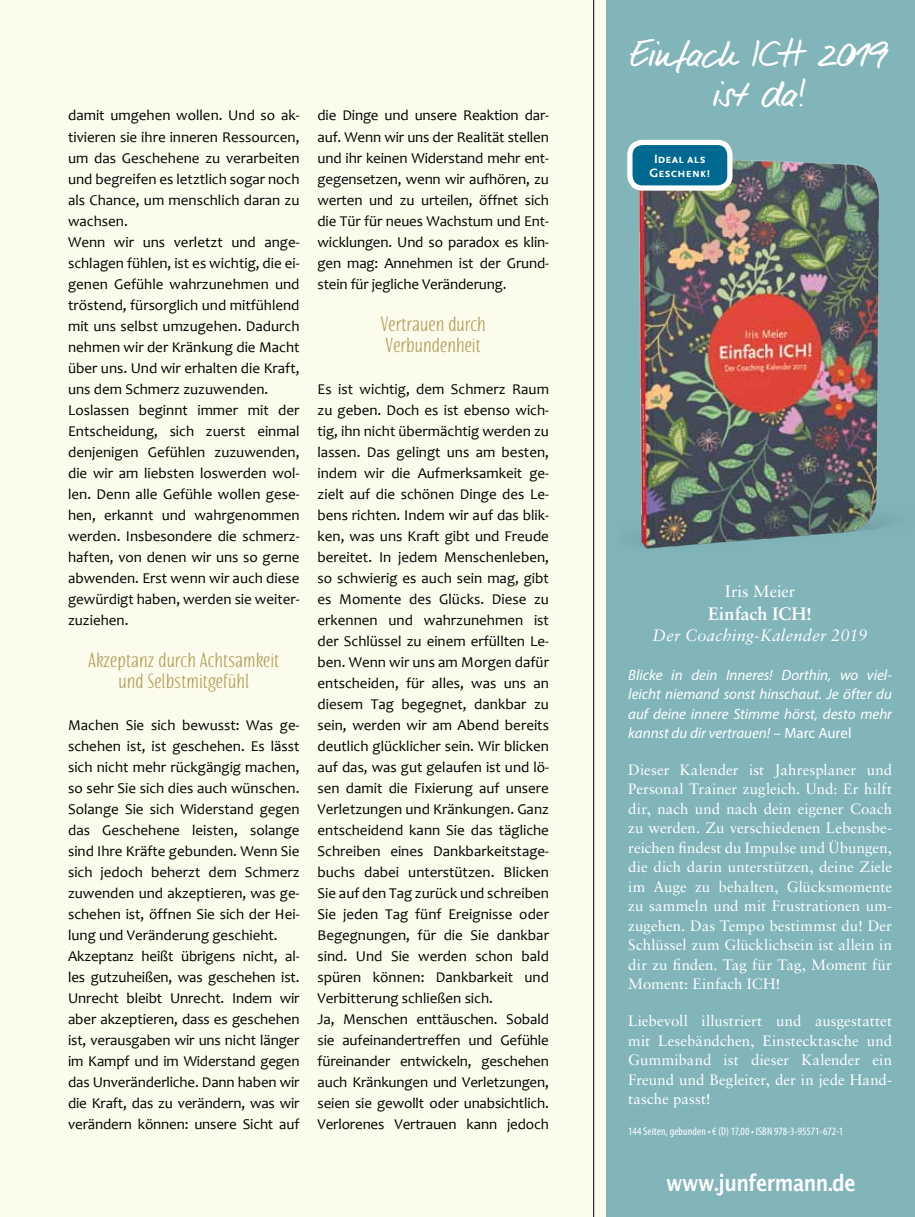
<style>
.page{position:relative;width:915px;height:1217px;background:#fff}
.page>*{position:absolute;margin:0;border:0;box-sizing:border-box;transform-origin:0 0}
.t1{font:37.5px/40.5px "WARSTEINER03";letter-spacing:-.01em;color:#fff;text-align:center}
.t2{font:600 22.5px "Lucida Sans";letter-spacing:-.025em;color:#fff;scale:.85 1}
.t3{font:700 18px/21px "Blend";color:#b9a061;text-align:center}
.t4{font:700 18px "Sabon";letter-spacing:.005em;color:#fff}
.t5{font:italic 16.5px "Sabon";letter-spacing:.01em;color:#fff}
.t6{font:16.5px "Sabon";color:#fff}
.t7{font:15px/21px "Candara";color:#000}
.t8{font:15px/19.5px "Sabon";letter-spacing:.005em;color:#fff;text-align:justify}
.t9{font:italic 15px/19.5px "Myriad Pro";color:#fff;text-align:justify}
.t10{font:700 12.6px/13.6px "Scala Sans Caps";letter-spacing:.005em;color:#fff;text-align:center}
.t11{font:condensed 11.25px "Myriad Pro";letter-spacing:.01em;color:#fff}
.s1{font-style:normal}
</style>
<div class="page">
<div style="left:0;top:0;width:914px;height:1216px;background:#fcfcec"></div>
<div style="left:606px;top:0;width:308px;height:1216px;background:#82b5ba"></div>
<img style="left:635px;top:139px;width:256px;height:410px">
<div style="left:629px;top:142px;width:100px;height:46px;background:#006991;border-radius:13px"></div>
<div style="left:627px;top:140px;width:105px;height:51px;border:5px solid #fff;border-radius:13px"></div>
<hr style="left:593px;top:0;width:1px;height:1216px;background:#000">
<p class="t7" style="left:68px;top:105px;width:233px">damit umgehen wollen. Und so ak&shy;tivieren sie ihre inneren Ressourcen, um das Geschehene zu verarbeiten und begreifen es letztlich sogar noch als Chance, um menschlich daran zu wachsen.<br>Wenn wir uns verletzt und ange&shy;schlagen fühlen, ist es wichtig, die ei&shy;genen Gefühle wahrzunehmen und tröstend, fürsorglich und mitfühlend mit uns selbst umzugehen. Dadurch nehmen wir der Kränkung die Macht über uns. Und wir erhalten die Kraft, uns dem Schmerz zuzuwenden.<br>Loslassen beginnt immer mit der<br>Entscheidung, sich zuerst einmal denjenigen Gefühlen zuzuwenden, die wir am liebsten loswerden wol&shy;len. Denn alle Gefühle wollen gese&shy;hen, erkannt und wahrgenommen werden. Insbesondere die schmerz&shy;haften, von denen wir uns so gerne abwenden. Erst wenn wir auch diese gewürdigt haben, werden sie weiter&shy;zuziehen.</p>
<p class="t3" style="left:88px;top:649px;width:193px">Akzeptanz durch Achtsamkeit und Selbstmitgefühl</p>
<p class="t7" style="left:68px;top:714px;width:233px">Machen Sie sich bewusst: Was ge&shy;schehen ist, ist geschehen. Es lässt sich nicht mehr rückgängig machen, so sehr Sie sich dies auch wünschen.<br>Solange Sie sich Widerstand gegen das Geschehene leisten, solange sind Ihre Kräfte gebunden. Wenn Sie sich jedoch beherzt dem Schmerz zuwenden und akzeptieren, was ge&shy;schehen ist, öffnen Sie sich der Hei&shy;lung und Veränderung geschieht.<br>Akzeptanz heißt übrigens nicht, al&shy;les gutzuheißen, was geschehen ist.<br>Unrecht bleibt Unrecht. Indem wir aber akzeptieren, dass es geschehen ist, verausgaben wir uns nicht länger im Kampf und im Widerstand gegen das Unveränderliche. Dann haben wir die Kraft, das zu verändern, was wir verändern können: unsere Sicht auf</p>
<p class="t7" style="left:317px;top:105px;width:233px;text-align:justify">die Dinge und unsere Reaktion dar&shy;auf. Wenn wir uns der Realität stellen und ihr keinen Widerstand mehr ent&shy;gegensetzen, wenn wir aufhören, zu werten und zu urteilen, öffnet sich die Tür für neues Wachstum und Ent&shy;wicklungen. Und so paradox es klin&shy;gen mag: Annehmen ist der Grund&shy;stein für jegliche Veränderung.</p>
<p class="t3" style="left:380px;top:313px;width:107px;text-align:left">Vertrauen durch<br>Verbundenheit</p>
<p class="t7" style="left:317px;top:378px;width:233px">Es ist wichtig, dem Schmerz Raum zu geben. Doch es ist ebenso wich&shy;tig, ihn nicht übermächtig werden zu lassen. Das gelingt uns am besten, indem wir die Aufmerksamkeit ge&shy;zielt auf die schönen Dinge des Le&shy;bens richten. Indem wir auf das blic&shy;ken, was uns Kraft gibt und Freude bereitet. In jedem Menschenleben, so schwierig es auch sein mag, gibt es Momente des Glücks. Diese zu erkennen und wahrzunehmen ist der Schlüssel zu einem erfüllten Le&shy;ben. Wenn wir uns am Morgen dafür entscheiden, für alles, was uns an diesem Tag begegnet, dankbar zu sein, werden wir am Abend bereits deutlich glücklicher sein. Wir blicken auf das, was gut gelaufen ist und lö&shy;sen damit die Fixierung auf unsere Verletzungen und Kränkungen. Ganz entscheidend kann Sie das tägliche Schreiben eines Dankbarkeitstage&shy;buchs dabei unterstützen. Blicken Sie auf den Tag zurück und schreiben Sie jeden Tag fünf Ereignisse oder Begegnungen, für die Sie dankbar sind. Und Sie werden schon bald spüren können: Dankbarkeit und Verbitterung schließen sich.<br>Ja, Menschen enttäuschen. Sobald sie aufeinandertreffen und Gefühle füreinander entwickeln, geschehen auch Kränkungen und Verletzungen, seien sie gewollt oder unabsichtlich.<br>Verlorenes Vertrauen kann jedoch</p>
<h1 class="t1" style="left:630px;top:35px;width:260px">Einfach ICH 2019 ist da!</h1>
<p class="t10" style="left:649px;top:152px;width:62px">Ideal als<br>Geschenk!</p>
<p class="t6" style="left:724px;top:581px;width:72px">Iris Meier</p>
<p class="t4" style="left:707px;top:602px;width:106px">Einfach ICH!</p>
<p class="t5" style="left:652px;top:625px;width:216px">Der Coaching-Kalender 2019</p>
<p class="t9" style="left:628px;top:664px;width:265px">Blicke in dein Inneres! Dorthin, wo viel&shy;leicht niemand sonst hinschaut. Je öfter du auf deine innere Stimme hörst, desto mehr kannst du dir vertrauen! <span class="s1">– Marc Aurel</span></p>
<p class="t8" style="left:628px;top:759px;width:265px">Dieser Kalender ist Jahresplaner und Personal Trainer zugleich. Und: Er hilft dir, nach und nach dein eigener Coach zu werden. Zu verschiedenen Lebensbe&shy;reichen findest du Impulse und Übungen, die dich darin unterstützen, deine Ziele im Auge zu behalten, Glücksmomente zu sammeln und mit Frustrationen um&shy;zugehen. Das Tempo bestimmst du! Der Schlüssel zum Glücklichsein ist allein in dir zu finden. Tag für Tag, Moment für Moment: Einfach ICH!</p>
<p class="t8" style="left:628px;top:1010px;width:265px">Liebevoll illustriert und ausgestattet mit Lesebändchen, Einstecktasche und Gummiband ist dieser Kalender ein Freund und Begleiter, der in jede Hand&shy;tasche passt!</p>
<p class="t11" style="left:628px;top:1123px;width:216px">144 Seiten, gebunden • € (D) 17,00 • ISBN 978-3-95571-672-1</p>
<h2 class="t2" style="left:665px;top:1169px;width:224px">www.junfermann.de</h2>
</div>
